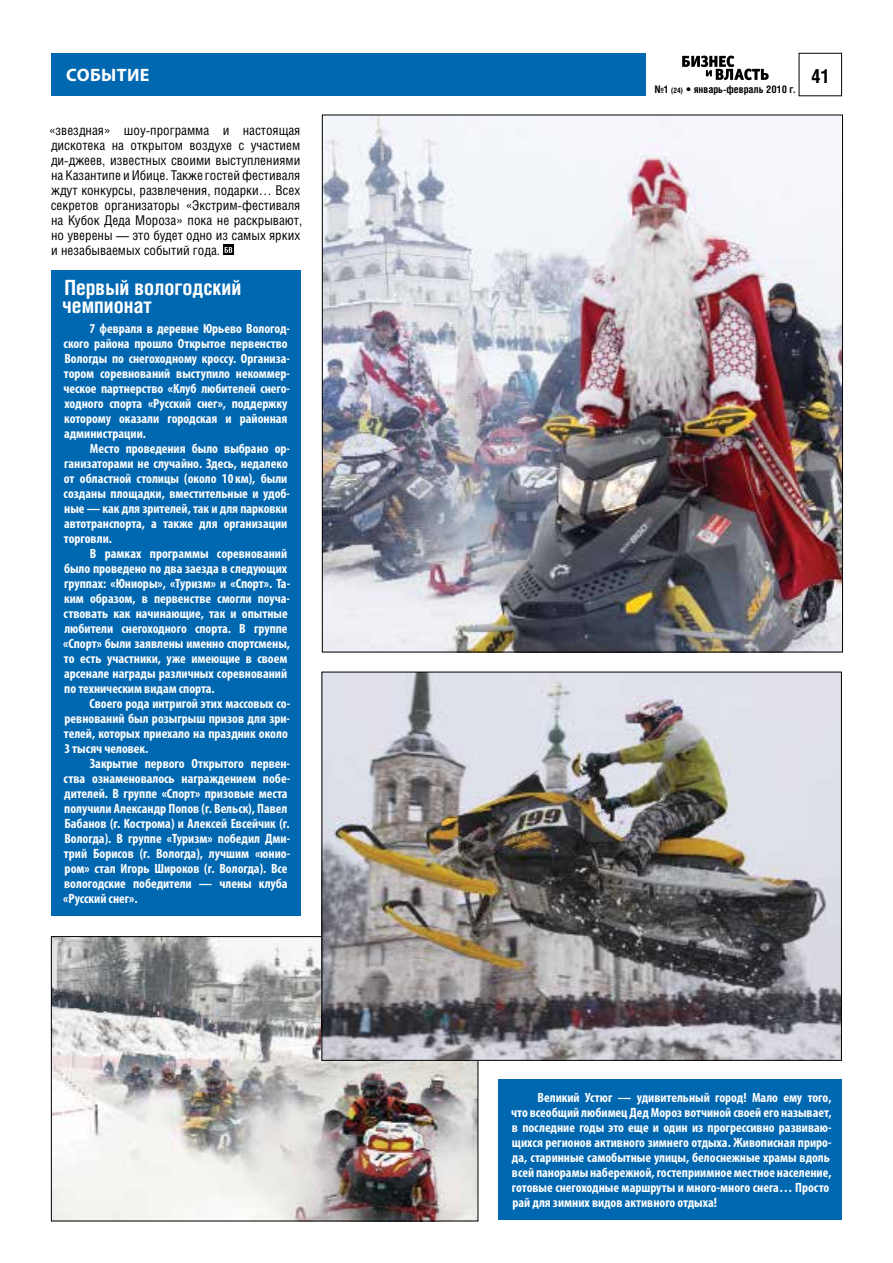
<style>
.page{position:relative;width:893px;height:1263px;background:#fff}
.page>*{position:absolute;margin:0;border:0;box-sizing:border-box;transform-origin:0 0}
.t1{font:700 21px/18px "Helios Cond C";color:#fff}
.t2{font:700 19.5px "Helios Cond C";color:#000}
.t3{font:700 18px "Myriad Pro";letter-spacing:.02em;color:#fff}
.t4{font:700 condensed 13.5px/15px "Myriad Pro";color:#fff}
.t5{font:13.5px/15px "Helios Cond C";color:#000}
.t6{font:700 10.5px "Helios Cond C";color:#000}
.s1{font-size:7.5px}
</style>
<div class="page">
<img style="left:50px;top:52px;width:793px;height:1170px">
<h3 class="t3" style="left:66px;top:63px;width:85px">событие</h3>
<p class="t5" style="left:49px;top:122px;width:255px">«звездная» шоу-программа и настоящая дискотека на открытом воздухе с участием ди-джеев, известных своими выступлениями на Казантипе и Ибице. Также гостей фестиваля ждут конкурсы, развлечения, подарки… Всех секретов организаторы «Экстрим-фестиваля на Кубок Деда Мороза» пока не раскрывают, но уверены — это будет одно из самых ярких и незабываемых событий года.</p>
<h1 class="t1" style="left:62px;top:278px;width:180px">Первый вологодский чемпионат</h1>
<p class="t4" style="left:63px;top:321px;width:228px;text-indent:26px">7 февраля в деревне Юрьево Вологод&shy;ского района прошло Открытое первенство Вологды по снегоходному кроссу. Организа&shy;тором соревнований выступило некоммер&shy;ческое партнерство «Клуб любителей снего&shy;ходного спорта «Русский снег», поддержку которому оказали городская и районная администрации.</p>
<p class="t4" style="left:64px;top:441px;width:228px;text-indent:26px">Место проведения было выбрано ор&shy;ганизаторами не случайно. Здесь, недалеко от областной столицы (около 10 км), были созданы площадки, вместительные и удоб&shy;ные — как для зрителей, так и для парковки автотранспорта, а также для организации торговли.</p>
<p class="t4" style="left:63px;top:546px;width:228px;text-indent:27px">В рамках программы соревнований было проведено по два заезда в следующих группах: «Юниоры», «Туризм» и «Спорт». Та&shy;ким образом, в первенстве смогли поуча&shy;ствовать как начинающие, так и опытные любители снегоходного спорта. В группе «Спорт» были заявлены именно спортсмены, то есть участники, уже имеющие в своем арсенале награды различных соревнований по техническим видам спорта.</p>
<p class="t4" style="left:64px;top:696px;width:228px;text-indent:26px">Своего рода интригой этих массовых со&shy;ревнований был розыгрыш призов для зри&shy;телей, которых приехало на праздник около 3 тысяч человек.</p>
<p class="t4" style="left:63px;top:756px;width:228px;text-indent:27px">Закрытие первого Открытого первен&shy;ства ознаменовалось награждением побе&shy;дителей. В группе «Спорт» призовые места получили Александр Попов (г. Вельск), Павел Бабанов (г. Кострома) и Алексей Евсейчик (г.<br>Вологда). В группе «Туризм» победил Дми&shy;трий Борисов (г. Вологда), лучшим «юнио&shy;ром» стал Игорь Широков (г. Вологда). Все вологодские победители — члены клуба «Русский снег».</p>
<p class="t6" style="left:655px;top:83px;width:142px">№1 <span class="s1">(24)</span> • январь-февраль 2010 г.</p>
<h2 class="t2" style="left:811px;top:64px;width:20px">41</h2>
<p class="t4" style="left:511px;top:1089px;width:322px;text-indent:26px">Великий Устюг — удивительный город! Мало ему того, что всеобщий любимец Дед Мороз вотчиной своей его называет, в последние годы это еще и один из прогрессивно развиваю&shy;щихся регионов активного зимнего отдыха. Живописная приро&shy;да, старинные самобытные улицы, белоснежные храмы вдоль всей панорамы набережной, гостеприимное местное население, готовые снегоходные маршруты и много-много снега… Просто рай для зимних видов активного отдыха!</p>
</div>
